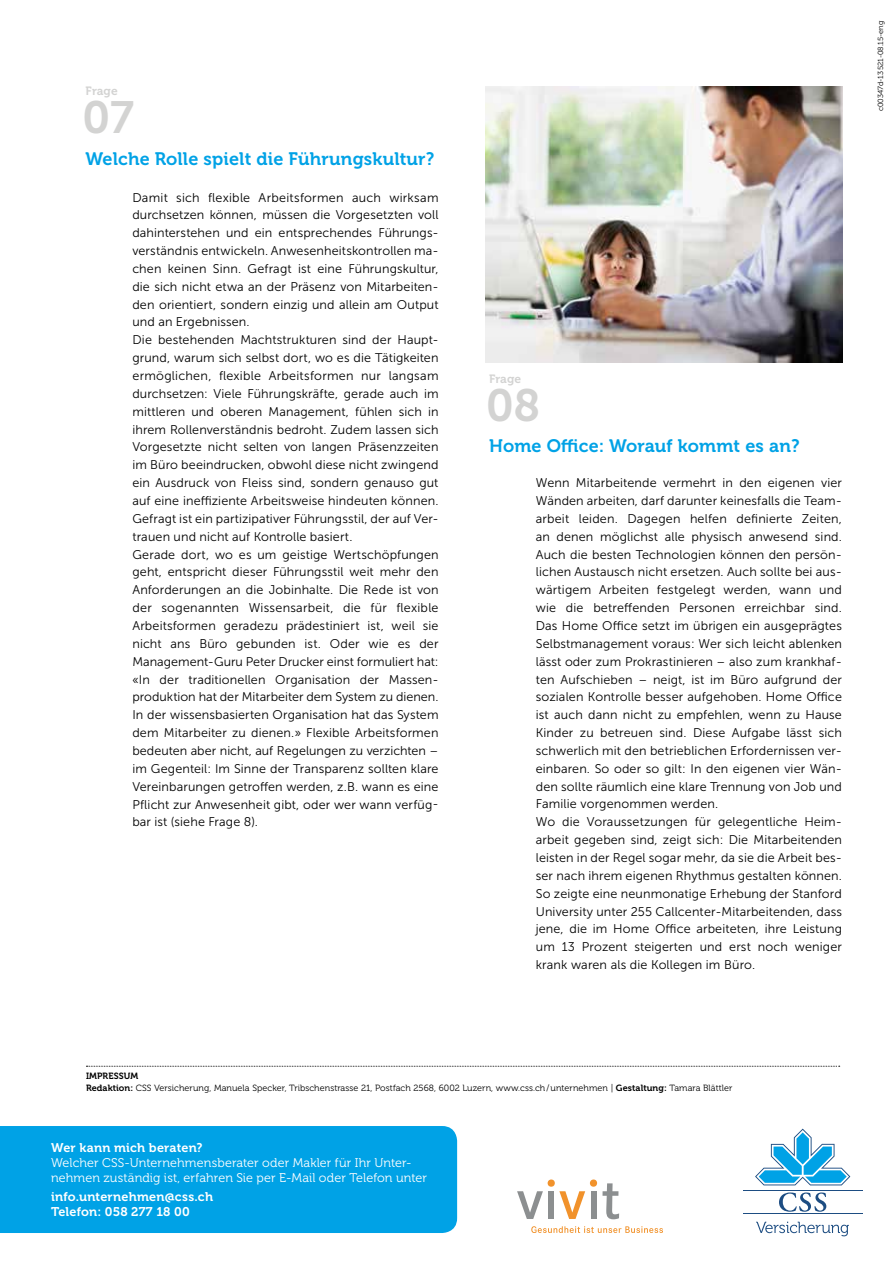
<style>
.page{position:relative;width:893px;height:1263px;background:#fff}
.page>*{position:absolute;margin:0;border:0;box-sizing:border-box;transform-origin:0 0}
.t1{font:45px "Museo Sans 700";color:#d3d3d2}
.t2{font:18px "Museo 700";letter-spacing:.01em;color:#00a2e6}
.t3{font:12.6px/17.9px "Museo Sans 300";letter-spacing:.01em;color:#000}
.t4{font:12.6px/15px "Museo 300";letter-spacing:.01em;color:#fff}
.t5{font:12.6px/15px "Museo 700";letter-spacing:.02em;color:#fff}
.t6{font:12px "Museo 700";letter-spacing:.01em;color:#d3d3d2}
.t7{font:9px "Museo 300";letter-spacing:.01em;color:#000}
.t8{font:9px "Museo 700";letter-spacing:.01em;color:#000}
.t9{font:7.5px "Museo 300";color:#000}
.s1{font-family:"Museo 300"}
.s2{font-family:"Museo 700"}
</style>
<div class="page">
<svg style="left:86px;top:1066px;width:754px;height:1px"></svg>
<svg style="left:756px;top:1222px;width:93px;height:14px"></svg>
<hr style="left:743px;top:1213px;width:119px;height:1px;background:#1d4d82">
<hr style="left:743px;top:1190px;width:119px;height:1px;background:#1d4d82">
<svg style="left:755px;top:1128px;width:95px;height:57px"></svg>
<svg style="left:779px;top:1192px;width:47px;height:20px"></svg>
<svg style="left:517px;top:1191px;width:26px;height:28px"></svg>
<div style="left:548px;top:1179px;width:7px;height:8px;background:#f1922b;border-radius:50%"></div>
<div style="left:548px;top:1191px;width:6px;height:28px;background:#8c8f90"></div>
<svg style="left:559px;top:1191px;width:26px;height:28px"></svg>
<div style="left:590px;top:1179px;width:7px;height:8px;background:#f1922b;border-radius:50%"></div>
<div style="left:591px;top:1191px;width:5px;height:28px;background:#8c8f90"></div>
<svg style="left:602px;top:1183px;width:17px;height:36px"></svg>
<svg style="left:531px;top:1226px;width:132px;height:7px"></svg>
<img style="left:486px;top:87px;width:356px;height:275px">
<div style="left:0;top:1126px;width:457px;height:107px;background:#00a2e6"></div>
<p class="t6" style="left:86px;top:84px;width:34px">Frage</p>
<h1 class="t1" style="left:82px;top:92px;width:53px">07</h1>
<h2 class="t2" style="left:86px;top:149px;width:350px">Welche Rolle spielt die Führungskultur?</h2>
<p class="t3" style="left:132px;top:188px;width:308px">Damit sich flexible Arbeitsformen auch wirksam durchsetzen können, müssen die Vorgesetzten voll dahinterstehen und ein entsprechendes Führungs&shy;verständnis entwickeln. Anwesenheitskontrollen ma&shy;chen keinen Sinn. Gefragt ist eine Führungskultur, die sich nicht etwa an der Präsenz von Mitarbeiten&shy;den orientiert, sondern einzig und allein am Output und an Ergebnissen.<br>Die bestehenden Machtstrukturen sind der Haupt&shy;grund, warum sich selbst dort, wo es die Tätigkeiten ermöglichen, flexible Arbeitsformen nur langsam durchsetzen: Viele Führungskräfte, gerade auch im mittleren und oberen Management, fühlen sich in ihrem Rollenverständnis bedroht. Zudem lassen sich Vorgesetzte nicht selten von langen Präsenzzeiten im Büro beeindrucken, obwohl diese nicht zwingend ein Ausdruck von Fleiss sind, sondern genauso gut auf eine ineffiziente Arbeitsweise hindeuten können.<br>Gefragt ist ein partizipativer Führungsstil, der auf Ver&shy;trauen und nicht auf Kontrolle basiert.<br>Gerade dort, wo es um geistige Wertschöpfungen geht, entspricht dieser Führungsstil weit mehr den Anforderungen an die Jobinhalte. Die Rede ist von der sogenannten Wissensarbeit, die für flexible Arbeitsformen geradezu prädestiniert ist, weil sie nicht ans Büro gebunden ist. Oder wie es der Management- Guru Peter Drucker einst formuliert hat: <span class="s1">«</span>In der traditionellen Organisation der Massen&shy;produktion hat der Mitarbeiter dem System zu dienen.<br>In der wissensbasierten Organisation hat das System dem Mitarbeiter zu dienen.<span class="s1">»</span> Flexible Arbeitsformen bedeuten aber nicht, auf Regelungen zu verzichten – im Gegenteil: Im Sinne der Transparenz sollten klare Vereinbarungen getroffen werden, z.B. wann es eine Pflicht zur Anwesenheit gibt, oder wer wann verfüg&shy;bar ist (siehe Frage 8).</p>
<p class="t9" style="left:876px;top:111px;width:92px;rotate:-90deg">c00347d-13 521-08.15-eng</p>
<p class="t6" style="left:489px;top:372px;width:34px">Frage</p>
<h1 class="t1" style="left:486px;top:380px;width:56px">08</h1>
<h2 class="t2" style="left:489px;top:435px;width:312px">Home Office: Worauf kommt es an?</h2>
<p class="t3" style="left:536px;top:474px;width:308px">Wenn Mitarbeitende vermehrt in den eigenen vier Wänden arbeiten, darf darunter keinesfalls die Team&shy;arbeit leiden. Dagegen helfen definierte Zeiten, an denen möglichst alle physisch anwesend sind.<br>Auch die besten Technologien können den persön&shy;lichen Austausch nicht ersetzen. Auch sollte bei aus&shy;wärtigem Arbeiten festgelegt werden, wann und wie die betreffenden Personen erreichbar sind.<br>Das Home Office setzt im übrigen ein ausgeprägtes Selbstmanagement voraus: Wer sich leicht ablenken lässt oder zum Prokrastinieren – also zum krankhaf&shy;ten Aufschieben – neigt, ist im Büro aufgrund der sozialen Kontrolle besser aufgehoben. Home Office ist auch dann nicht zu empfehlen, wenn zu Hause Kinder zu betreuen sind. Diese Aufgabe lässt sich schwerlich mit den betrieblichen Erfordernissen ver&shy;einbaren. So oder so gilt: In den eigenen vier Wän&shy;den sollte räumlich eine klare Trennung von Job und Familie vorgenommen werden.<br>Wo die Voraussetzungen für gelegentliche Heim&shy;arbeit gegeben sind, zeigt sich: Die Mitarbeitenden leisten in der Regel sogar mehr, da sie die Arbeit bes&shy;ser nach ihrem eigenen Rhythmus gestalten können.<br>So zeigte eine neunmonatige Erhebung der Stanford University unter 255 Callcenter- Mitarbeitenden, dass jene, die im Home Office arbeiteten, ihre Leistung um 13 Prozent steigerten und erst noch weniger krank waren als die Kollegen im Büro.</p>
<p class="t8" style="left:86px;top:1071px;width:54px">IMPRESSUM</p>
<p class="t7" style="left:86px;top:1083px;width:648px"><span class="s2">Redaktion:</span> CSS Versicherung, Manuela Specker, Tribschenstrasse 21, Postfach 2568, 6002 Luzern, www.css.ch/unternehmen | <span class="s2">Gestaltung:</span> Tamara Blättler</p>
<p class="t5" style="left:51px;top:1140px;width:153px">Wer kann mich beraten?</p>
<p class="t4" style="left:51px;top:1155px;width:377px">Welcher CSS-Unternehmensberater oder Makler für Ihr Unter&shy;nehmen zuständig ist, erfahren Sie per E-Mail oder Telefon unter</p>
<p class="t5" style="left:51px;top:1190px;width:164px">info.unternehmen@css.ch<br>Telefon: 058 277 18 00</p>
</div>
